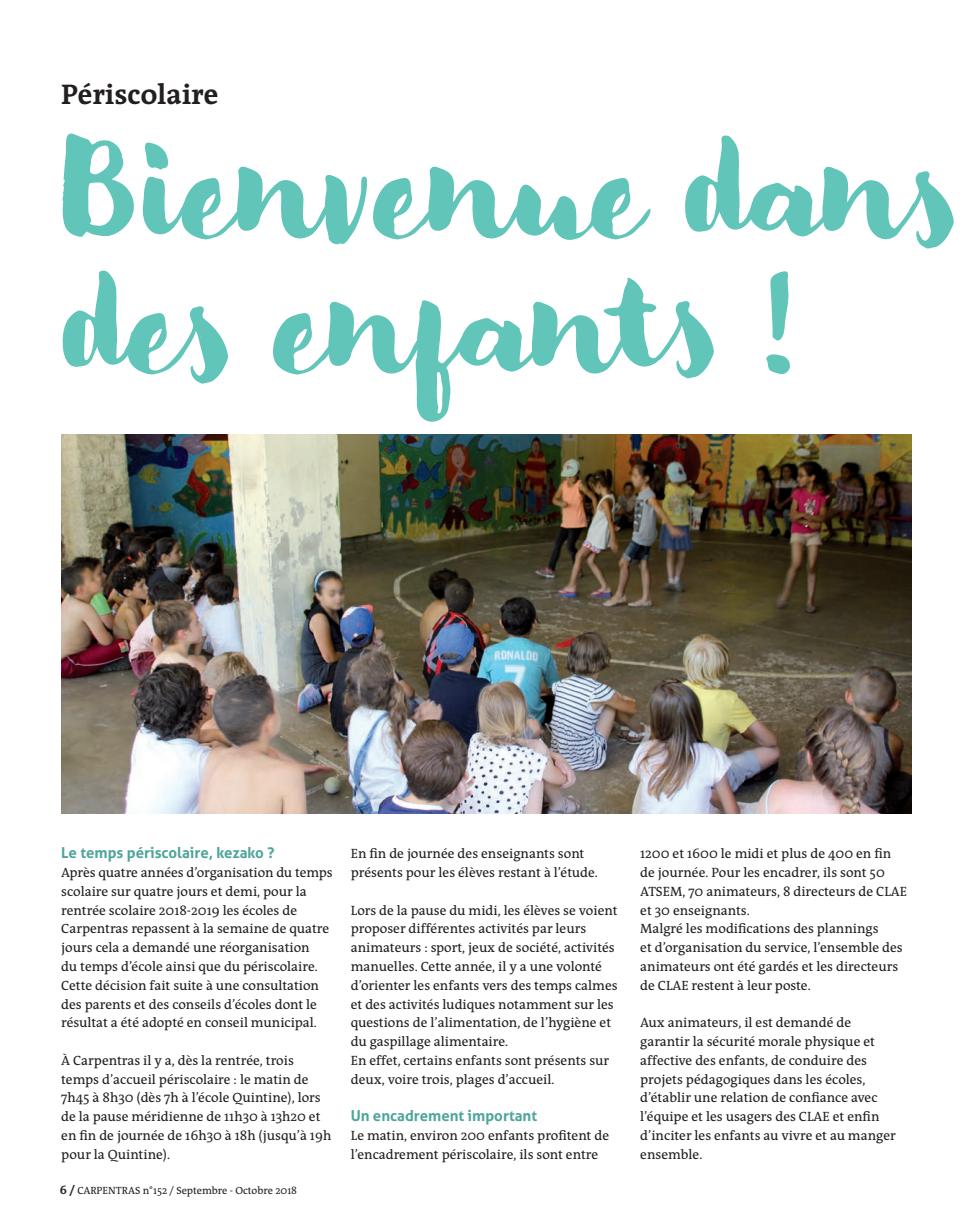
<style>
.page{position:relative;width:973px;height:1229px;background:#fff}
.page>*{position:absolute;margin:0;border:0;box-sizing:border-box;transform-origin:0 0}
.t1{font:120px/135px "Modern Love";color:#61c5b9}
.t2{font:700 28.5px "Qua Text";color:#231f20}
.t3{font:700 15px "Aller";color:#4fa59b}
.t4{font:13.5px/18.8px "Qua Text";color:#231f20}
.t5{font:10.5px "Qua Text";color:#231f20}
.s1{font-weight:700;font-size:12px}
</style>
<div class="page">
<img style="left:61px;top:434px;width:851px;height:379px">
<p class="t2" style="left:61px;top:77px;width:159px">Périscolaire</p>
<p class="t1" style="left:61px;top:122px;width:906px">Bienvenue dans des enfants !</p>
<p class="t3" style="left:61px;top:843px;width:215px">Le temps périscolaire, kezako ?</p>
<p class="t4" style="left:61px;top:863px;width:273px">Après quatre années d’organisation du temps scolaire sur quatre jours et demi, pour la rentrée scolaire 2018-2019 les écoles de Carpentras repassent à la semaine de quatre jours cela a demandé une réorganisation<br>du temps d’école ainsi que du périscolaire.<br>Cette décision fait suite à une consultation des parents et des conseils d’écoles dont le résultat a été adopté en conseil municipal.</p>
<p class="t4" style="left:61px;top:1050px;width:272px">À Carpentras il y a, dès la rentrée, trois temps d’accueil périscolaire : le matin de 7h45 à 8h30 (dès 7h à l’école Quintine), lors de la pause méridienne de 11h30 à 13h20 et en fin de journée de 16h30 à 18h (jusqu’à 19h pour la Quintine).</p>
<p class="t5" style="left:60px;top:1183px;width:239px"><span class="s1">6 /</span> CARPENTRAS n°152 / Septembre - Octobre 2018</p>
<p class="t4" style="left:351px;top:844px;width:249px">En fin de journée des enseignants sont présents pour les élèves restant à l’étude.</p>
<p class="t4" style="left:351px;top:900px;width:268px">Lors de la pause du midi, les élèves se voient proposer différentes activités par leurs animateurs : sport, jeux de société, activités manuelles. Cette année, il y a une volonté d’orienter les enfants vers des temps calmes et des activités ludiques notamment sur les questions de l’alimentation, de l’hygiène et du gaspillage alimentaire.</p>
<p class="t4" style="left:351px;top:1050px;width:260px">En effet, certains enfants sont présents sur deux, voire trois, plages d’accueil.</p>
<p class="t3" style="left:351px;top:1106px;width:188px">Un encadrement important</p>
<p class="t4" style="left:351px;top:1125px;width:260px">Le matin, environ 200 enfants profitent de l’encadrement périscolaire, ils sont entre</p>
<p class="t4" style="left:640px;top:844px;width:268px">1200 et 1600 le midi et plus de 400 en fin de journée. Pour les encadrer, ils sont 50<br>ATSEM, 70 animateurs, 8 directeurs de CLAE et 30 enseignants.</p>
<p class="t4" style="left:640px;top:919px;width:240px">Malgré les modifications des plannings</p>
<p class="t4" style="left:640px;top:938px;width:264px">et d’organisation du service, l’ensemble des animateurs ont été gardés et les directeurs de CLAE restent à leur poste.</p>
<p class="t4" style="left:640px;top:1013px;width:212px">Aux animateurs, il est demandé de</p>
<p class="t4" style="left:640px;top:1031px;width:257px">garantir la sécurité morale physique et affective des enfants, de conduire des projets pédagogiques dans les écoles, d’établir une relation de confiance avec l’équipe et les usagers des CLAE et enfin d’inciter les enfants au vivre et au manger ensemble.</p>
</div>
